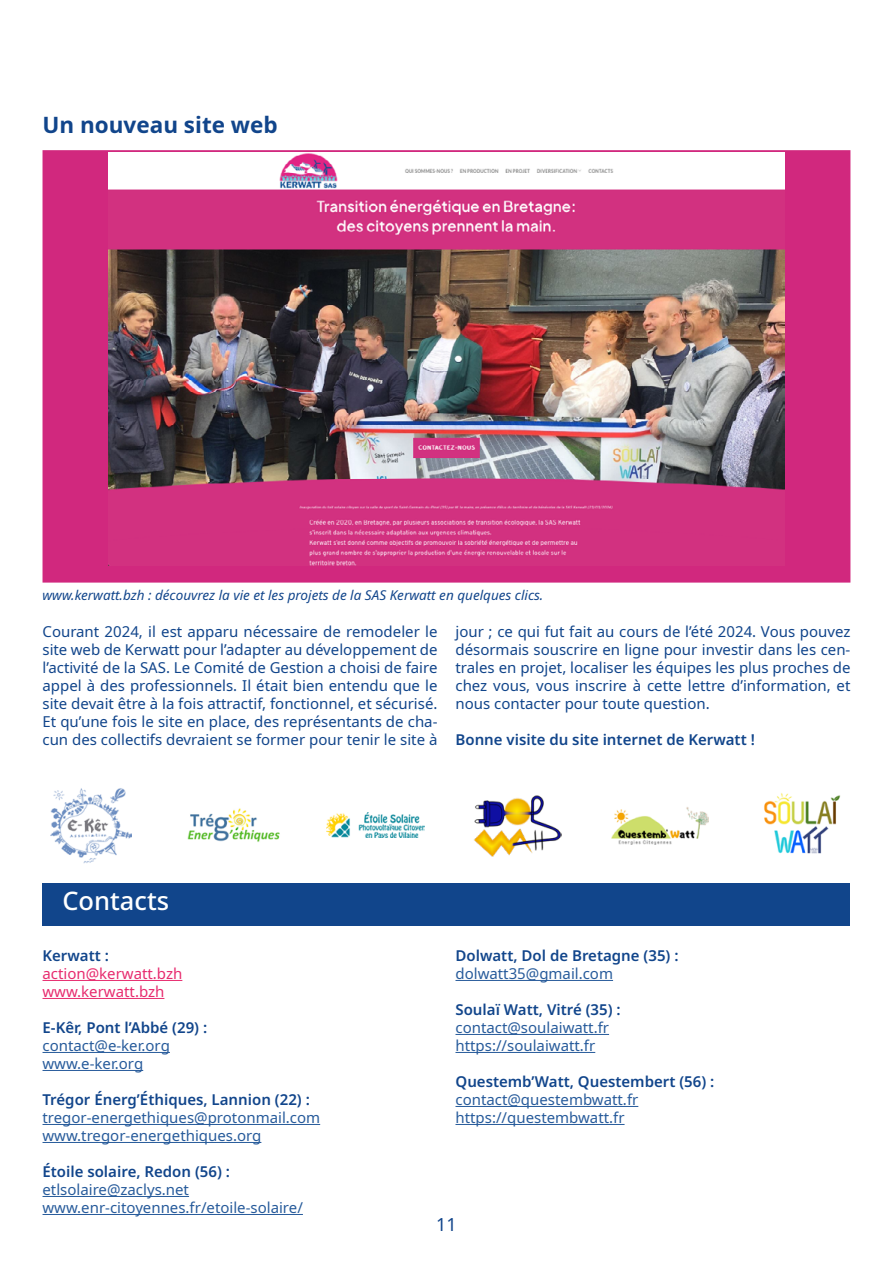
<style>
.page{position:relative;width:893px;height:1263px;background:#fff}
.page>*{position:absolute;margin:0;border:0;box-sizing:border-box;transform-origin:0 0}
.t1{font:500 25.5px "Noto Sans";color:#fff}
.t2{font:700 22.5px "Noto Sans";color:#11458b}
.t3{font:18px "Noto Sans";color:#11458b}
.t4{font:15px/18px "Noto Sans";color:#11458b;text-align:justify}
.t5{font:15px/18px "Noto Sans";color:#275b9b}
.t6{font:600 15px "Noto Sans";color:#11458b}
.t7{font:15px/18px "Noto Sans";color:#e72b6e}
.t8{font:italic 13.5px "Noto Sans";color:#11458b}
</style>
<div class="page">
<hr style="left:43px;top:980px;width:139px;height:1px;background:#e72b6e">
<hr style="left:43px;top:998px;width:121px;height:1px;background:#e72b6e">
<hr style="left:43px;top:1052px;width:127px;height:1px;background:#275b9b">
<hr style="left:43px;top:1070px;width:100px;height:1px;background:#275b9b">
<hr style="left:43px;top:1124px;width:277px;height:1px;background:#275b9b">
<hr style="left:43px;top:1142px;width:218px;height:1px;background:#275b9b">
<hr style="left:43px;top:1196px;width:146px;height:1px;background:#275b9b">
<hr style="left:43px;top:1214px;width:260px;height:1px;background:#275b9b">
<hr style="left:455px;top:980px;width:158px;height:1px;background:#275b9b">
<hr style="left:455px;top:1034px;width:154px;height:1px;background:#275b9b">
<hr style="left:455px;top:1052px;width:140px;height:1px;background:#275b9b">
<hr style="left:455px;top:1106px;width:183px;height:1px;background:#275b9b">
<hr style="left:455px;top:1124px;width:170px;height:1px;background:#275b9b">
<div style="left:43px;top:883px;width:807px;height:42px;background:#11458b"></div>
<img style="left:51px;top:788px;width:80px;height:75px">
<img style="left:187px;top:808px;width:93px;height:34px">
<img style="left:327px;top:813px;width:97px;height:24px">
<img style="left:474px;top:795px;width:87px;height:61px">
<img style="left:611px;top:807px;width:97px;height:37px">
<img style="left:764px;top:793px;width:77px;height:61px">
<div style="left:43px;top:151px;width:807px;height:431px;background:#d1287e"></div>
<img style="left:108px;top:153px;width:677px;height:413px">
<div style="left:43px;top:150px;width:807px;height:433px;border:2px solid #d1287e"></div>
<h2 class="t2" style="left:43px;top:109px;width:237px">Un nouveau site web</h2>
<p class="t8" style="left:43px;top:586px;width:502px">www.kerwatt.bzh : découvrez la vie et les projets de la SAS Kerwatt en quelques clics.</p>
<p class="t4" style="left:43px;top:623px;width:396px">Courant 2024, il est apparu nécessaire de remodeler le site web de Kerwatt pour l’adapter au développement de l’activité de la SAS. Le Comité de Gestion a choisi de faire appel à des professionnels. Il était bien entendu que le site devait être à la fois attractif, fonctionnel, et sécurisé.<br>Et qu’une fois le site en place, des représentants de cha&shy;cun des collectifs devraient se former pour tenir le site à</p>
<p class="t4" style="left:455px;top:623px;width:396px">jour ; ce qui fut fait au cours de l’été 2024. Vous pouvez désormais souscrire en ligne pour investir dans les cen&shy;trales en projet, localiser les équipes les plus proches de chez vous, vous inscrire à cette lettre d’information, et nous contacter pour toute question.</p>
<p class="t6" style="left:455px;top:731px;width:301px">Bonne visite du site internet de Kerwatt !</p>
<h1 class="t1" style="left:62px;top:886px;width:108px">Contacts</h1>
<p class="t6" style="left:43px;top:947px;width:68px">Kerwatt :</p>
<p class="t7" style="left:43px;top:965px;width:141px">action@kerwatt.bzh www.kerwatt.bzh</p>
<p class="t6" style="left:43px;top:1019px;width:166px">E-Kêr, Pont l’Abbé (29) :</p>
<p class="t5" style="left:43px;top:1037px;width:129px">contact@e-ker.org www.e-ker.org</p>
<p class="t6" style="left:43px;top:1091px;width:269px">Trégor Énerg’Éthiques, Lannion (22) :</p>
<p class="t5" style="left:43px;top:1109px;width:279px">tregor-energethiques@protonmail.com www.tregor-energethiques.org</p>
<p class="t6" style="left:43px;top:1163px;width:189px">Étoile solaire, Redon (56) :</p>
<p class="t5" style="left:43px;top:1181px;width:262px">etlsolaire@zaclys.net www.enr-citoyennes.fr/etoile-solaire/</p>
<p class="t6" style="left:455px;top:947px;width:225px">Dolwatt, Dol de Bretagne (35) :</p>
<p class="t5" style="left:455px;top:965px;width:159px">dolwatt35@gmail.com</p>
<p class="t6" style="left:455px;top:1001px;width:167px">Soulaï Watt, Vitré (35) :</p>
<p class="t5" style="left:455px;top:1019px;width:155px">contact@soulaiwatt.fr https://soulaiwatt.fr</p>
<p class="t6" style="left:455px;top:1073px;width:260px">Questemb’Watt, Questembert (56) :</p>
<p class="t5" style="left:455px;top:1091px;width:184px">contact@questembwatt.fr https://questembwatt.fr</p>
<p class="t3" style="left:436px;top:1212px;width:22px">11</p>
</div>
